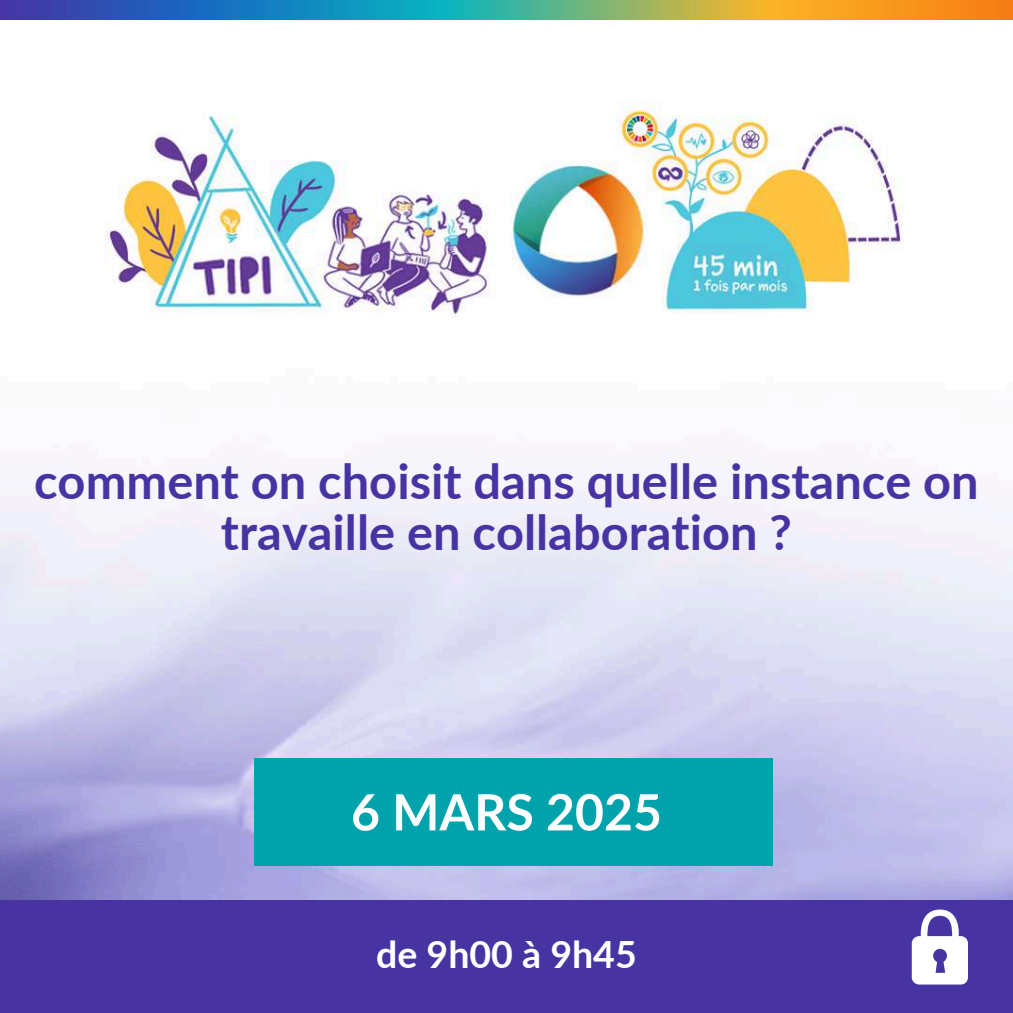
<style>
.page{position:relative;width:1013px;height:1013px;background:#fff}
.page>*{position:absolute;margin:0;border:0;box-sizing:border-box;transform-origin:0 0}
.t1{font:700 50px "Lato";color:#fff}
.t2{font:700 48.75px/50.6px "Lato";color:#4734a2;text-align:center}
.t3{font:700 37.5px "Lato";color:#fff}
</style>
<div class="page">
<img style="left:0;top:480px;width:1012px;height:420px">
<img style="left:0;top:0;width:1012px;height:20px">
<div style="left:254px;top:758px;width:518px;height:107px;background:#00a2ab"></div>
<div style="left:0;top:900px;width:1012px;height:112px;background:#4734a2"></div>
<img style="left:104px;top:101px;width:799px;height:216px">
<svg style="left:911px;top:909px;width:57px;height:75px"></svg>
<p class="t2" style="left:34px;top:455px;width:946px">comment on choisit dans quelle instance on travaille en collaboration ?</p>
<p class="t1" style="left:351px;top:781px;width:312px">6 MARS 2025</p>
<p class="t3" style="left:376px;top:930px;width:262px">de 9h00 à 9h45</p>
</div>
